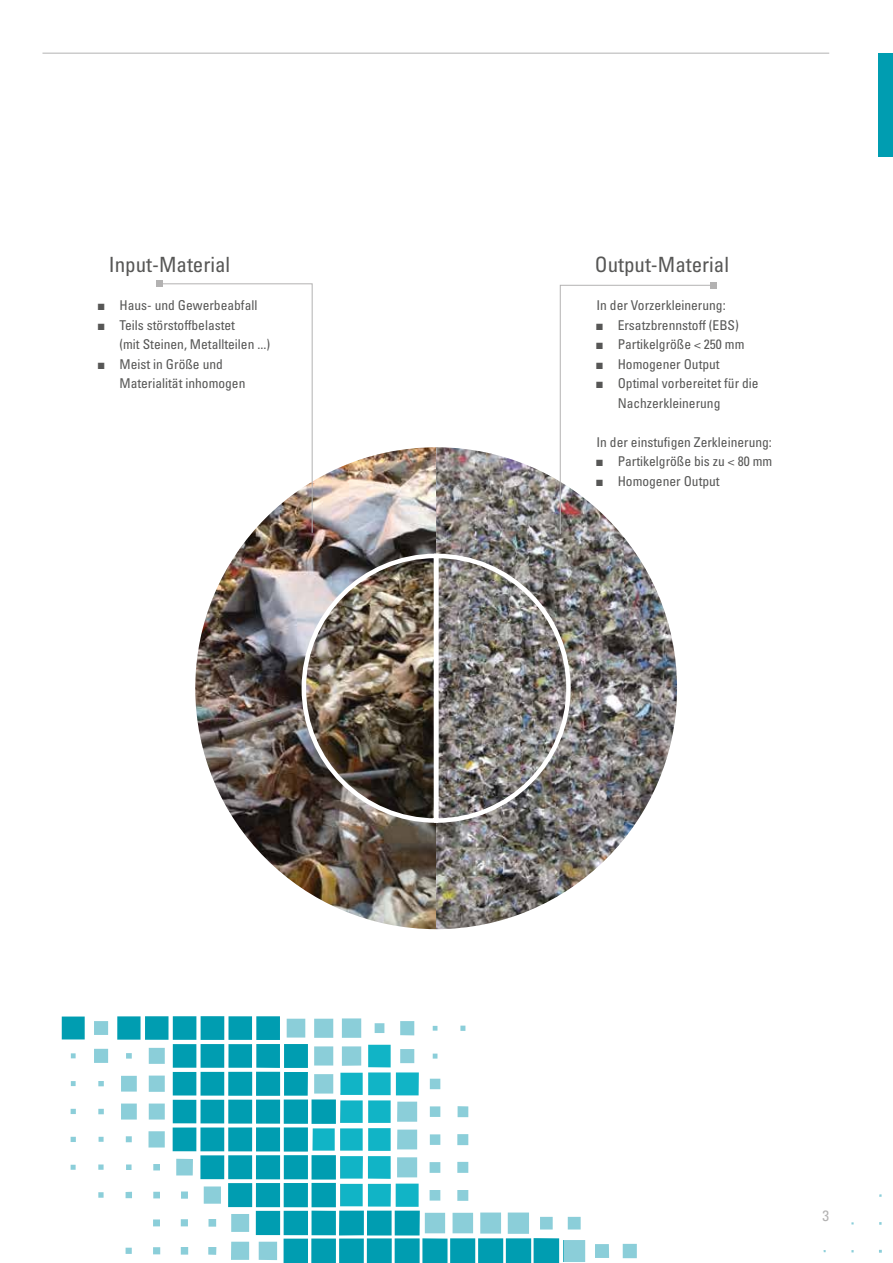
<style>
.page{position:relative;width:893px;height:1263px;background:#fff}
.page>*{position:absolute;margin:0;border:0;box-sizing:border-box;transform-origin:0 0}
.t1{font:condensed 21px "Univers LT Pro";color:#575756}
.t2{font:condensed 15px "Univers LT Pro";color:#b3b2b2}
.t3{font:condensed 13.5px/19.5px "Univers LT Pro";color:#575756}
.s1{font-family:"Arial Narrow";font-stretch:normal}
</style>
<div class="page">
<div style="left:284px;top:1238px;width:24px;height:25px;background:#009db1"></div>
<div style="left:311px;top:1238px;width:25px;height:25px;background:#009db1"></div>
<div style="left:339px;top:1238px;width:25px;height:25px;background:#009db1"></div>
<div style="left:367px;top:1238px;width:25px;height:25px;background:#009db1"></div>
<div style="left:395px;top:1238px;width:25px;height:25px;background:#009db1"></div>
<img style="left:62px;top:1016px;width:820px;height:219px">
<img style="left:195px;top:447px;width:482px;height:482px">
<img style="left:299px;top:551px;width:274px;height:274px">
<svg style="left:162px;top:283px;width:151px;height:250px"></svg>
<div style="left:156px;top:280px;width:6px;height:7px;background:#b3b2b2"></div>
<svg style="left:559px;top:284px;width:151px;height:251px"></svg>
<div style="left:710px;top:282px;width:6px;height:7px;background:#b3b2b2"></div>
<hr style="left:42px;top:53px;width:787px;height:1px;background:#b3b2b2">
<div style="left:878px;top:53px;width:15px;height:104px;background:#009db1"></div>
<h1 class="t1" style="left:109px;top:251px;width:123px">Input-Material</h1>
<h1 class="t1" style="left:595px;top:251px;width:136px">Output-Material</h1>
<p class="t3" style="left:98px;top:295px;width:161px"><span class="s1">■</span> Haus- und Gewerbeabfall</p>
<p class="t3" style="left:119px;top:315px;width:152px;text-indent:-21px"><span class="s1">■</span> Teils störstoffbelastet<br>(mit Steinen, Metallteilen ...)</p>
<p class="t3" style="left:119px;top:354px;width:127px;text-indent:-21px"><span class="s1">■</span> Meist in Größe und<br>Materialität inhomogen</p>
<p class="t3" style="left:596px;top:295px;width:131px">In der Vorzerkleinerung:</p>
<p class="t3" style="left:596px;top:315px;width:144px"><span class="s1">■</span> Ersatzbrennstoff (EBS)</p>
<p class="t3" style="left:596px;top:334px;width:149px"><span class="s1">■</span> Partikelgröße &lt; 250 mm</p>
<p class="t3" style="left:596px;top:354px;width:125px"><span class="s1">■</span> Homogener Output</p>
<p class="t3" style="left:618px;top:373px;width:142px;text-indent:-21px"><span class="s1">■</span> Optimal vorbereitet für die<br>Nachzerkleinerung</p>
<p class="t3" style="left:596px;top:432px;width:177px">In der einstufigen Zerkleinerung:</p>
<p class="t3" style="left:596px;top:451px;width:177px"><span class="s1">■</span> Partikelgröße bis zu &lt; 80 mm</p>
<p class="t3" style="left:596px;top:471px;width:125px"><span class="s1">■</span> Homogener Output</p>
<p class="t2" style="left:822px;top:1206px;width:8px">3</p>
</div>
